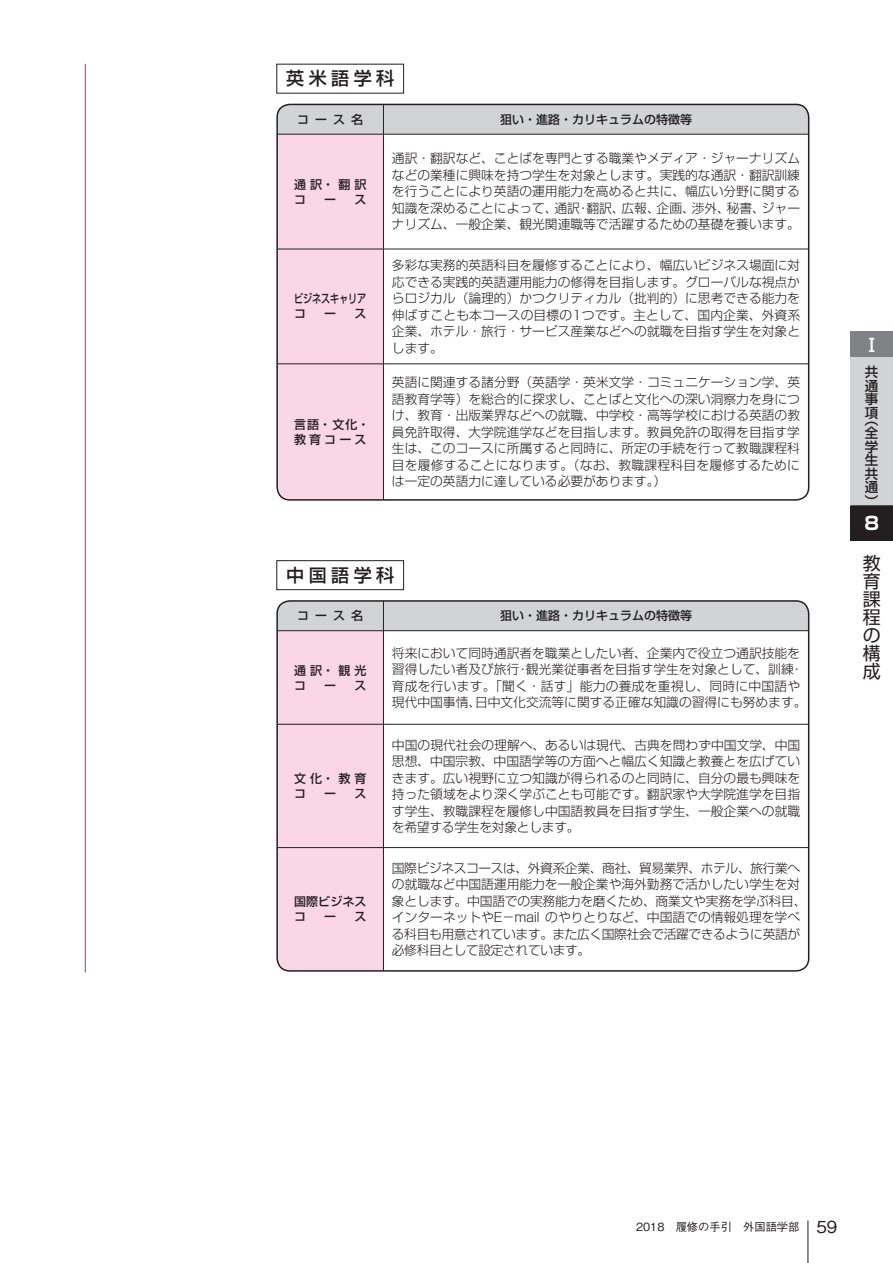
<style>
.page{position:relative;width:893px;height:1263px;background:#fff}
.page>*{position:absolute;margin:0;border:0;box-sizing:border-box;transform-origin:0 0}
.t1{font:18px "Shin Go Pr 6 N Medium 90 msp RKSJ V";letter-spacing:.25em;color:#231f20}
.t2{font:18px/18px "Shin Go Pr 6 N Regular 90 msp RKSJ V";color:#231f20;text-align:justify}
.t3{font:18px "Shin Go Pr 6 N Medium 90 msp RKSJ V";color:#fff}
.t4{font:18px "Shin Go Pr 6 N Bold 90 msp RKSJ V";color:#fff}
.t5{font:13.5px/13.5px "Shin Go Pr 6 N Medium 90 msp RKSJ V";color:#231f20;text-align:justify}
.t6{font:12.75px/16.5px "Shin Go Pr 6 N Light 90 msp RKSJ H";color:#231f20;text-align:justify}
.t7{font:12px/15px "Shin Go Pr 6 N Medium 90 msp RKSJ V";color:#231f20}
.t8{font:12px/15px "Shin Go Pr 6 N Medium 90 msp RKSJ V";letter-spacing:.255em;color:#231f20}
.t9{font:12px/15px "Shin Go Pr 6 N Medium 90 msp RKSJ V";color:#231f20;scale:.76 1}
.t10{font:11.25px "Gothic BBB Pr 6 N Medium 90 msp RKSJ H";color:#231f20}
.s1{font-size:16.5px}
</style>
<div class="page">
<hr style="left:808px;top:1220px;width:1px;height:43px;background:#231f20">
<div style="left:850px;top:332px;width:43px;height:25px;background:#808285"></div>
<div style="left:850px;top:357px;width:43px;height:149px;background:#d2d3d4"></div>
<div style="left:850px;top:506px;width:43px;height:34px;background:#231f20"></div>
<hr style="left:850px;top:505px;width:43px;height:2px;background:#231f20">
<hr style="left:850px;top:539px;width:43px;height:2px;background:#231f20">
<svg style="left:277px;top:104px;width:532px;height:394px"></svg>
<hr style="left:383px;top:104px;width:1px;height:30px;background:#231f20">
<hr style="left:383px;top:134px;width:1px;height:115px;background:#231f20">
<hr style="left:277px;top:249px;width:532px;height:1px;background:#231f20">
<hr style="left:383px;top:249px;width:1px;height:115px;background:#231f20">
<hr style="left:277px;top:364px;width:532px;height:1px;background:#231f20">
<hr style="left:383px;top:364px;width:1px;height:136px;background:#231f20">
<hr style="left:277px;top:134px;width:532px;height:1px;background:#231f20">
<div style="left:276px;top:104px;width:533px;height:397px;border:2px solid #231f20;border-radius:13px"></div>
<div style="left:276px;top:560px;width:128px;height:30px;border:1px solid #231f20"></div>
<svg style="left:279px;top:601px;width:530px;height:368px"></svg>
<hr style="left:383px;top:631px;width:1px;height:93px;background:#231f20">
<hr style="left:277px;top:724px;width:532px;height:1px;background:#231f20">
<hr style="left:383px;top:724px;width:1px;height:123px;background:#231f20">
<hr style="left:277px;top:847px;width:532px;height:1px;background:#231f20">
<hr style="left:383px;top:848px;width:1px;height:123px;background:#231f20">
<hr style="left:277px;top:630px;width:532px;height:1px;background:#231f20">
<div style="left:276px;top:600px;width:533px;height:372px;border:2px solid #231f20;border-radius:13px"></div>
<hr style="left:85px;top:64px;width:1px;height:908px;background:#ea0d8c">
<h1 class="t1" style="left:286px;top:72px;width:109px">英米語学科</h1>
<p class="t7" style="left:297px;top:113px;width:67px">コース名</p>
<p class="t7" style="left:500px;top:113px;width:193px">狙い・進路・カリキュラムの特徴等</p>
<p class="t7" style="left:294px;top:178px;width:74px">通訳・翻訳コ</p>
<p class="t7" style="left:324px;top:193px;width:13px">ー</p>
<p class="t7" style="left:354px;top:193px;width:13px">ス</p>
<p class="t9" style="left:294px;top:293px;width:97px">ビジネスキャリアコ</p>
<p class="t7" style="left:324px;top:308px;width:13px">ー</p>
<p class="t7" style="left:354px;top:308px;width:13px">ス</p>
<p class="t8" style="left:294px;top:418px;width:77px">言語・文化・教育コース</p>
<p class="t6" style="left:392px;top:152px;width:410px">通訳・翻訳など、ことばを専門とする職業やメディア・ジャーナリズムなどの業種に興味を持つ学生を対象とします。実践的な通訳・翻訳訓練を行うことにより英語の運用能力を高めると共に、幅広い分野に関する知識を深めることによって、通訳・翻訳、広報、企画、渉外、秘書、ジャーナリズム、一般企業、観光関連職等で活躍するための基礎を養います。</p>
<p class="t6" style="left:392px;top:259px;width:410px">多彩な実務的英語科目を履修することにより、幅広いビジネス場面に対応できる実践的英語運用能力の修得を目指します。グローバルな視点からロジカル（論理的）かつクリティカル（批判的）に思考できる能力を伸ばすことも本コースの目標の1つです。主として、国内企業、外資系企業、ホテル・旅行・サービス産業などへの就職を目指す学生を対象とします。</p>
<p class="t6" style="left:392px;top:376px;width:410px">英語に関連する諸分野（英語学・英米文学・コミュニケーション学、英語教育学等）を総合的に探求し、ことばと文化への深い洞察力を身につけ、教育・出版業界などへの就職、中学校・高等学校における英語の教員免許取得、大学院進学などを目指します。教員免許の取得を目指す学生は、このコースに所属すると同時に、所定の手続を行って教職課程科目を履修することになります。（なお、教職課程科目を履修するためには一定の英語力に達している必要があります。）</p>
<h1 class="t1" style="left:286px;top:568px;width:109px">中国語学科</h1>
<p class="t7" style="left:297px;top:610px;width:67px">コース名</p>
<p class="t7" style="left:500px;top:610px;width:193px">狙い・進路・カリキュラムの特徴等</p>
<p class="t7" style="left:294px;top:664px;width:74px">通訳・観光コ</p>
<p class="t7" style="left:324px;top:679px;width:13px">ー</p>
<p class="t7" style="left:354px;top:679px;width:13px">ス</p>
<p class="t7" style="left:294px;top:773px;width:74px">文化・教育コ</p>
<p class="t7" style="left:324px;top:788px;width:13px">ー</p>
<p class="t7" style="left:354px;top:788px;width:13px">ス</p>
<p class="t7" style="left:294px;top:896px;width:74px">国際ビジネスコ</p>
<p class="t7" style="left:324px;top:911px;width:13px">ー</p>
<p class="t7" style="left:354px;top:911px;width:13px">ス</p>
<p class="t6" style="left:392px;top:646px;width:416px;text-align:left">将来において同時通訳者を職業としたい者、企業内で役立つ通訳技能を習得したい者及び旅行・観光業従事者を目指す学生を対象として、訓練・育成を行います。「聞く・話す」能力の養成を重視し、同時に中国語や現代中国事情、日中文化交流等に関する正確な知識の習得にも努めます。</p>
<p class="t6" style="left:392px;top:738px;width:410px">中国の現代社会の理解へ、あるいは現代、古典を問わず中国文学、中国思想、中国宗教、中国語学等の方面へと幅広く知識と教養とを広げていきます。広い視野に立つ知識が得られるのと同時に、自分の最も興味を持った領域をより深く学ぶことも可能です。翻訳家や大学院進学を目指す学生、教職課程を履修し中国語教員を目指す学生、一般企業への就職を希望する学生を対象とします。</p>
<p class="t6" style="left:392px;top:861px;width:416px;text-align:left">国際ビジネスコースは、外資系企業、商社、貿易業界、ホテル、旅行業への就職など中国語運用能力を一般企業や海外勤務で活かしたい学生を対象とします。中国語での実務能力を磨くため、商業文や実務を学ぶ科目、インターネットやE－mail のやりとりなど、中国語での情報処理を学べる科目も用意されています。また広く国際社会で活躍できるように英語が必修科目として設定されています。</p>
<h1 class="t3" style="left:863px;top:338px;width:13px">Ⅰ</h1>
<p class="t5" style="left:865px;top:367px;width:15px">共通事項</p>
<p class="t5" style="left:865px;top:415px;width:15px">（全学生共通）</p>
<h1 class="t4" style="left:863px;top:517px;width:17px">８</h1>
<h1 class="t2" style="left:863px;top:557px;width:19px">教育課程の構成</h1>
<p class="t10" style="left:636px;top:1223px;width:203px">2018　履修の手引　外国語学部 <span class="s1">59</span></p>
</div>
